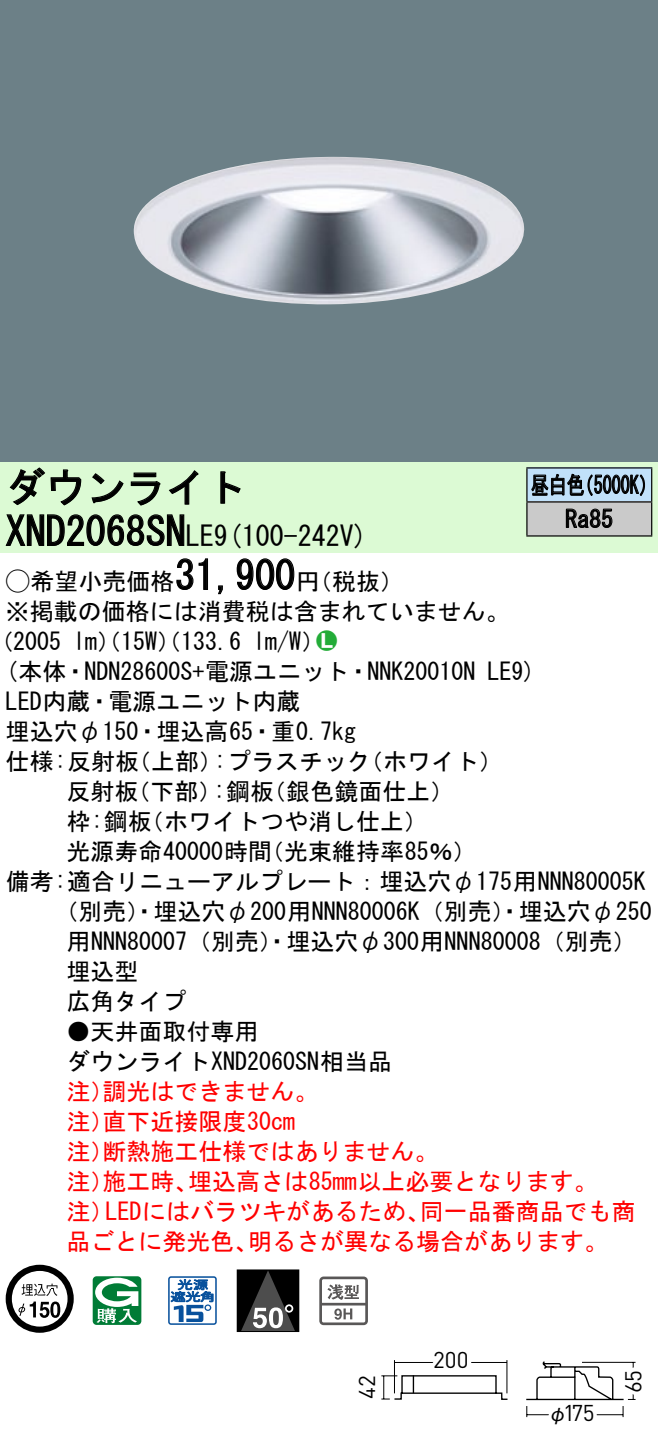
<style>
.page{position:relative;width:658px;height:1452px;background:#fff}
.page>*{position:absolute;margin:0;border:0;box-sizing:border-box;transform-origin:0 0}
.t1{font:40px "MS Gothic";color:#000}
.t2{font:28px "MS Gothic";color:#000}
.t3{font:24px/30.4px "MS Gothic";color:#000}
.t4{font:24px/30px "MS Gothic";color:#f00}
.t5{font:24px/34px "MS Gothic";color:#000;scale:.75 1}
.t6{font:24px "Ford Classification 1";color:#23ac38}
.t7{font:22.8px "DINOT";letter-spacing:-.005em;color:#000}
.t8{font:20px "Gothic BBB Pro Medium 90 pv RKSJ H";color:#000}
.s1{font-size:28px}
.s2{font-family:"Ford Classification 1"}
.s3{color:#fff}
</style>
<div class="page">
<div style="left:0;top:0;width:658px;height:462px;background:#6c8087"></div>
<img style="left:133px;top:157px;width:392px;height:148px">
<div style="left:0;top:462px;width:658px;height:90px;background:#dcfad4"></div>
<svg style="left:9px;top:467px;width:73px;height:39px"></svg>
<svg style="left:91px;top:473px;width:33px;height:30px"></svg>
<svg style="left:130px;top:472px;width:30px;height:34px"></svg>
<svg style="left:168px;top:470px;width:30px;height:35px"></svg>
<svg style="left:220px;top:471px;width:21px;height:33px"></svg>
<svg style="left:5px;top:514px;width:180px;height:32px"></svg>
<svg style="left:176px;top:558px;width:32px;height:32px"></svg>
<svg style="left:218px;top:585px;width:5px;height:10px"></svg>
<svg style="left:236px;top:558px;width:59px;height:32px"></svg>
<svg style="left:6px;top:1265px;width:68px;height:68px"></svg>
<svg style="left:50px;top:1301px;width:10px;height:17px"></svg>
<svg style="left:93px;top:1276px;width:48px;height:49px"></svg>
<svg style="left:168px;top:1276px;width:49px;height:49px"></svg>
<div style="left:237px;top:1270px;width:62px;height:61px;background:#000"></div>
<svg style="left:241px;top:1271px;width:54px;height:59px"></svg>
<div style="left:237px;top:1269px;width:62px;height:63px;border:1px solid #000"></div>
<svg style="left:319px;top:1276px;width:49px;height:49px"></svg>
<div style="left:527px;top:468px;width:124px;height:34px;background:#c1e1fa"></div>
<div style="left:527px;top:502px;width:124px;height:34px;background:#cacaca"></div>
<hr style="left:526px;top:467px;width:126px;height:2px;background:#000">
<hr style="left:526px;top:468px;width:1px;height:33px;background:#000">
<hr style="left:651px;top:468px;width:1px;height:33px;background:#000">
<hr style="left:526px;top:501px;width:126px;height:2px;background:#000">
<hr style="left:526px;top:502px;width:1px;height:33px;background:#000">
<hr style="left:651px;top:502px;width:1px;height:33px;background:#000">
<hr style="left:526px;top:535px;width:126px;height:2px;background:#000">
<svg style="left:531px;top:473px;width:114px;height:23px"></svg>
<svg style="left:565px;top:508px;width:47px;height:20px"></svg>
<svg style="left:526px;top:1361px;width:110px;height:57px"></svg>
<svg style="left:381px;top:1360px;width:127px;height:40px"></svg>
<h1 class="t1" style="left:6px;top:467px;width:242px">ダウンライト</h1>
<p class="t2" style="left:214px;top:522px;width:155px">(9 100-242 (V</p>
<h1 class="t1" style="left:6px;top:511px;width:210px">XND2068SN<span class="s1">LE</span></h1>
<h1 class="t1" style="left:175px;top:555px;width:121px">31,900</h1>
<p class="t3" style="left:6px;top:566px;width:505px"><span class="s2">A</span>希望小売価格<br>※掲載の価格には消費税は含まれていません。</p>
<p class="t6" style="left:316px;top:629px;width:22px">2<span class="s3">7</span></p>
<p class="t3" style="left:296px;top:566px;width:109px">（円税抜(</p>
<p class="t3" style="left:253px;top:626px;width:73px">l m (W/</p>
<p class="t3" style="left:-11px;top:626px;width:74px">（2005</p>
<p class="t3" style="left:73px;top:626px;width:170px">lm）（15 ）（W 133.6</p>
<p class="t5" style="left:565px;top:468px;width:65px;text-indent:-34px">昼白色<br>Ra85</p>
<p class="t5" style="left:575px;top:468px;width:109px">（5000 (K</p>
<p class="t3" style="left:6px;top:656px;width:471px">(本体・NDN28600 +S 電源ユニット・NNK20010N</p>
<p class="t3" style="left:6px;top:686px;width:296px">LED内蔵・電源ユニット内蔵</p>
<p class="t3" style="left:6px;top:716px;width:352px">埋込穴φ150・埋込高65・重0.7kg</p>
<p class="t3" style="left:359px;top:746px;width:145px">（ホワイト(</p>
<p class="t3" style="left:487px;top:656px;width:50px">LE (9</p>
<p class="t3" style="left:214px;top:746px;width:158px">:プラスチック</p>
<p class="t3" style="left:6px;top:746px;width:135px">仕様:反射板</p>
<p class="t3" style="left:127px;top:746px;width:97px">（上部）</p>
<p class="t3" style="left:66px;top:776px;width:74px">反射板</p>
<p class="t3" style="left:126px;top:776px;width:97px">（下部）</p>
<p class="t3" style="left:262px;top:776px;width:194px">（銀色鏡面仕上(</p>
<p class="t3" style="left:213px;top:776px;width:62px">:鋼板</p>
<p class="t3" style="left:66px;top:806px;width:87px">枠:鋼板</p>
<p class="t3" style="left:140px;top:806px;width:290px">（ホワイトつや消し仕上(</p>
<p class="t3" style="left:66px;top:836px;width:207px">光源寿命40000時間</p>
<p class="t3" style="left:6px;top:866px;width:641px">備考:適合リニューアルプレート：埋込穴φ175用NNN80005K</p>
<p class="t3" style="left:54px;top:896px;width:598px">（別売）・埋込穴φ200用NNN80006 （K 別売）・埋込穴φ250</p>
<p class="t3" style="left:66px;top:926px;width:571px">用NNN80007（別売）・埋込穴φ300用NNN80008（別売(</p>
<p class="t3" style="left:66px;top:956px;width:73px">埋込型</p>
<p class="t3" style="left:66px;top:986px;width:121px">広角タイプ</p>
<p class="t3" style="left:66px;top:1016px;width:327px">●天井面取付専用<br>ダウンライトXND2060SN相当品</p>
<p class="t4" style="left:102px;top:1076px;width:217px">調光はできません。</p>
<p class="t3" style="left:260px;top:836px;width:218px">（光束維持率85％(</p>
<p class="t4" style="left:102px;top:1076px;width:194px;text-indent:-36px">注）<br>直下近接限度30cm</p>
<p class="t4" style="left:102px;top:1106px;width:337px;text-indent:-36px">注）<br>断熱施工仕様ではありません。</p>
<p class="t4" style="left:66px;top:1136px;width:49px">注）</p>
<p class="t4" style="left:188px;top:1166px;width:411px">埋込高さは85mm以上必要となります。</p>
<p class="t4" style="left:102px;top:1166px;width:97px">施工時、</p>
<p class="t4" style="left:66px;top:1166px;width:49px">注）</p>
<p class="t4" style="left:66px;top:1196px;width:49px">注）</p>
<p class="t4" style="left:105px;top:1196px;width:326px">LEDにはバラツキがあるため、</p>
<p class="t4" style="left:420px;top:1196px;width:217px">同一品番商品でも商</p>
<p class="t4" style="left:66px;top:1226px;width:193px">品ごとに発光色、</p>
<p class="t4" style="left:248px;top:1226px;width:362px">明るさが異なる場合があります。</p>
<p class="t7" style="left:351px;top:1399px;width:25px;rotate:-90deg">42</p>
<p class="t7" style="left:433px;top:1344px;width:37px">200</p>
<p class="t7" style="left:563px;top:1397px;width:33px">175</p>
<p class="t8" style="left:548px;top:1397px;width:21px">φ</p>
<p class="t7" style="left:617px;top:1392px;width:24px;rotate:-90deg">65</p>
</div>
